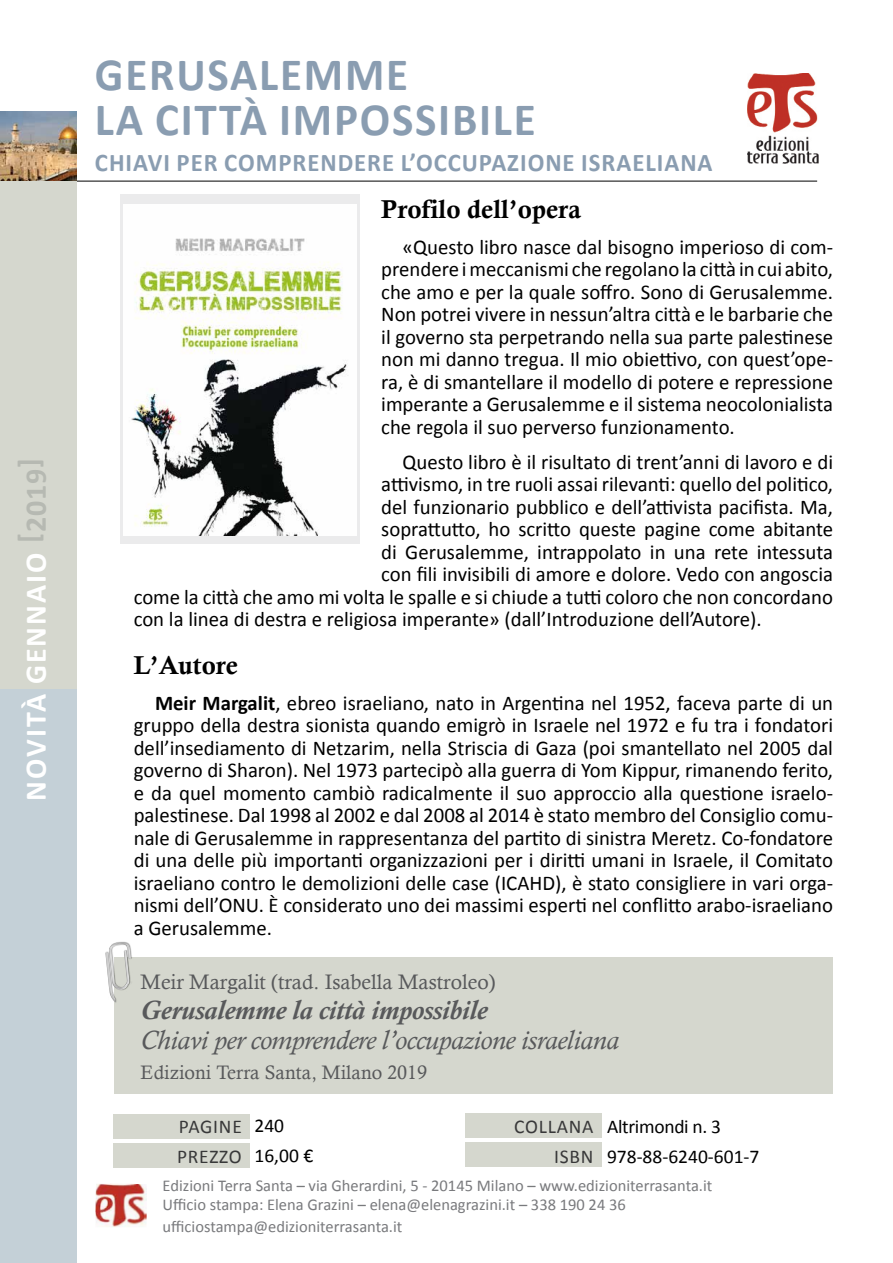
<style>
.page{position:relative;width:893px;height:1263px;background:#fff}
.page>*{position:absolute;margin:0;border:0;box-sizing:border-box;transform-origin:0 0}
.t1{font:700 46.5px/45px "Calibri";letter-spacing:.04em;color:#8a9db1}
.t2{font:700 30px "Calibri";letter-spacing:.07em;color:#fff}
.t3{font:700 30px "Calibri";color:#b6b9b2}
.t4{font:italic 27px "Calisto";letter-spacing:-.01em;color:#58595b}
.t5{font:italic 700 27px "Calisto";letter-spacing:-.01em;color:#58595b}
.t6{font:25.8px "Calis MT Bol";color:#000}
.t7{font:700 25.5px "Calibri";letter-spacing:.04em;color:#8a9db1}
.t8{font:21px/45px "Calibri";color:#000}
.t9{font:21px "Calisto";color:#58595b}
.t10{font:19.5px/30px "Calibri";color:#000}
.t11{font:19.5px "Calisto";color:#58595b}
.t12{font:19.5px/29.5px "Calibri";letter-spacing:.04em;color:#383839}
.t13{font:16.5px/19.2px "Calibri";color:#797a7d}
.s1{font-weight:700}
</style>
<div class="page">
<img style="left:748px;top:73px;width:71px;height:90px">
<img style="left:0;top:111px;width:77px;height:52px">
<img style="left:95px;top:1184px;width:52px;height:43px">
<div style="left:0;top:689px;width:77px;height:574px;background:#c4d0d7"></div>
<hr style="left:77px;top:181px;width:740px;height:1px;background:#000">
<div style="left:0;top:163px;width:77px;height:526px;background:#d5d7ce"></div>
<div style="left:114px;top:957px;width:719px;height:137px;background:#d5d7ce"></div>
<div style="left:105px;top:941px;width:27px;height:62px;background:#000;opacity:.43"></div>
<img style="left:105px;top:942px;width:26px;height:60px">
<div style="left:465px;top:1142px;width:137px;height:25px;background:#d5d7ce"></div>
<div style="left:465px;top:1113px;width:137px;height:25px;background:#d5d7ce"></div>
<div style="left:114px;top:1143px;width:136px;height:25px;background:#d5d7ce"></div>
<div style="left:114px;top:1114px;width:136px;height:25px;background:#d5d7ce"></div>
<div style="left:120px;top:195px;width:240px;height:349px;background:linear-gradient(to bottom,#f1f1f2,#f1f1f2)"></div>
<img style="left:124px;top:204px;width:232px;height:331px">
<h2 class="t3" style="left:11px;top:468px;width:11px;rotate:-90deg">[</h2>
<h2 class="t3" style="left:17px;top:532px;width:65px;rotate:-90deg">2019</h2>
<h2 class="t3" style="left:11px;top:543px;width:11px;rotate:-90deg">]</h2>
<h2 class="t2" style="left:17px;top:800px;width:250px;rotate:-90deg">NOVITÀ GENNAIO</h2>
<h1 class="t1" style="left:95px;top:52px;width:442px">GERUSALEMME<br>LA CITTÀ IMPOSSIBILE</h1>
<p class="t7" style="left:95px;top:147px;width:619px">CHIAVI PER COMPRENDERE ’LOCCUPAZIONE ISRAELIANA</p>
<p class="t6" style="left:381px;top:195px;width:201px">Profilo dell’opera</p>
<p class="t8" style="left:381px;top:247px;width:453px">prendereimeccanismicheregolanolacittàincuiabito,</p>
<p class="t8" style="left:381px;top:224px;width:453px;text-align:right">«Questo libro nasce dal bisogno imperioso di com&shy;che amo e per la quale soffro. Sono di Gerusalemme.</p>
<p class="t8" style="left:381px;top:303px;width:453px;line-height:22.5px">Non potrei vivere in nessun’altra città lee barbarie che il governo sta perpetrando nella sua parte palestinese</p>
<p class="t8" style="left:381px;top:359px;width:453px">ra è, di smantellare il modello di potere e repressione</p>
<p class="t8" style="left:381px;top:337px;width:453px">non mi danno tregua Il. mio obiettivo, con quest’ope&shy;imperante a Gerusalemme ile sistema neocolonialista</p>
<p class="t8" style="left:403px;top:409px;width:432px;line-height:35.2px;text-indent:-21px">che regola il suo perverso funzionamento.<br>Questo libro ilè risultato di trent’anni di lavoro e di</p>
<p class="t8" style="left:381px;top:462px;width:453px">attivismo in, tre ruoli assai rilevanti: quello del politico,</p>
<p class="t8" style="left:381px;top:484px;width:453px">del funzionario pubblico e dell’attivista pacifista. Ma,</p>
<p class="t8" style="left:381px;top:507px;width:453px">soprattutto, ho scritto queste pagine come abitante</p>
<p class="t8" style="left:381px;top:529px;width:453px">di Gerusalemme, intrappolato in una rete intessuta</p>
<p class="t8" style="left:381px;top:552px;width:453px">con fili invisibili di amore e dolore. Vedo con angoscia</p>
<p class="t8" style="left:134px;top:574px;width:701px">come la città che amo mi volta le spalle sie chiude a tutti coloro che non concordano</p>
<p class="t8" style="left:134px;top:597px;width:630px">con la linea di destra e religiosa imperante» (dall’Introduzione dell’Autore .(</p>
<p class="t6" style="left:134px;top:651px;width:106px">L’Autore</p>
<p class="t8" style="left:134px;top:691px;width:701px;line-height:22.5px;text-align:justify;text-indent:21px"><span class="s1">Meir Margalit</span>, ebreo israeliano, nato in Argentina nel 1952, faceva parte di un gruppo della destra sionista quando emigrò in Israele nel 1972 fue tra i fondatori dell’insediamento di Netzarim, nella Striscia di Gaza (poi smantellato nel 2005 dal governo di Sharon .) Nel 1973 partecipò alla guerra di Yom Kippur, rimanendo ferito,</p>
<p class="t8" style="left:134px;top:770px;width:701px">e da quel momento cambiò radicalmente il suo approccio alla questione israelo-</p>
<p class="t8" style="left:134px;top:793px;width:701px">palestinese. Dal 1998 al 2002 e dal 2008 al 2014 è stato membro del Consiglio comu-</p>
<p class="t8" style="left:134px;top:815px;width:701px">nale di Gerusalemme in rappresentanza del partito di sinistra Meretz. Co-fondatore</p>
<p class="t8" style="left:134px;top:838px;width:701px">di una delle più importanti organizzazioni per i diritti umani in Israele il, Comitato nismi dell’ONU È. considerato uno dei massimi esperti nel conflitto arabo-israeliano</p>
<p class="t8" style="left:134px;top:860px;width:701px">israeliano contro le demolizioni delle case (ICAHD è,) stato consigliere in vari orga&shy;a Gerusalemme.</p>
<p class="t9" style="left:141px;top:969px;width:356px">Meir Margalit (trad. Isabella Mastroleo(</p>
<p class="t5" style="left:141px;top:994px;width:348px">Gerusalemme la città impossibile</p>
<p class="t4" style="left:141px;top:1024px;width:480px">Chiavi per comprendere ’l occupazione israeliana</p>
<p class="t11" style="left:141px;top:1061px;width:288px">Edizioni Terra Santa, Milano 2019</p>
<p class="t12" style="left:177px;top:1112px;width:66px">PAGINE<br>PREZZO</p>
<p class="t10" style="left:254px;top:1110px;width:60px">240<br>16,00 €</p>
<p class="t10" style="left:607px;top:1112px;width:154px">Altrimondi 3.n<br>978-88-6240-601-7</p>
<p class="t12" style="left:514px;top:1112px;width:81px;text-align:right">COLLANA<br>ISBN</p>
<p class="t13" style="left:163px;top:1176px;width:551px">Edizioni Terra Santa – via Gherardini -5, 20145 Milano – www.edizioniterrasanta i t.<br>Ufficio stampa: Elena Grazini – elena@elenagrazini –i t. 338 190 24 36</p>
<p class="t13" style="left:163px;top:1217px;width:241px">ufficiostampa@edizioniterrasanta i t.</p>
</div>
